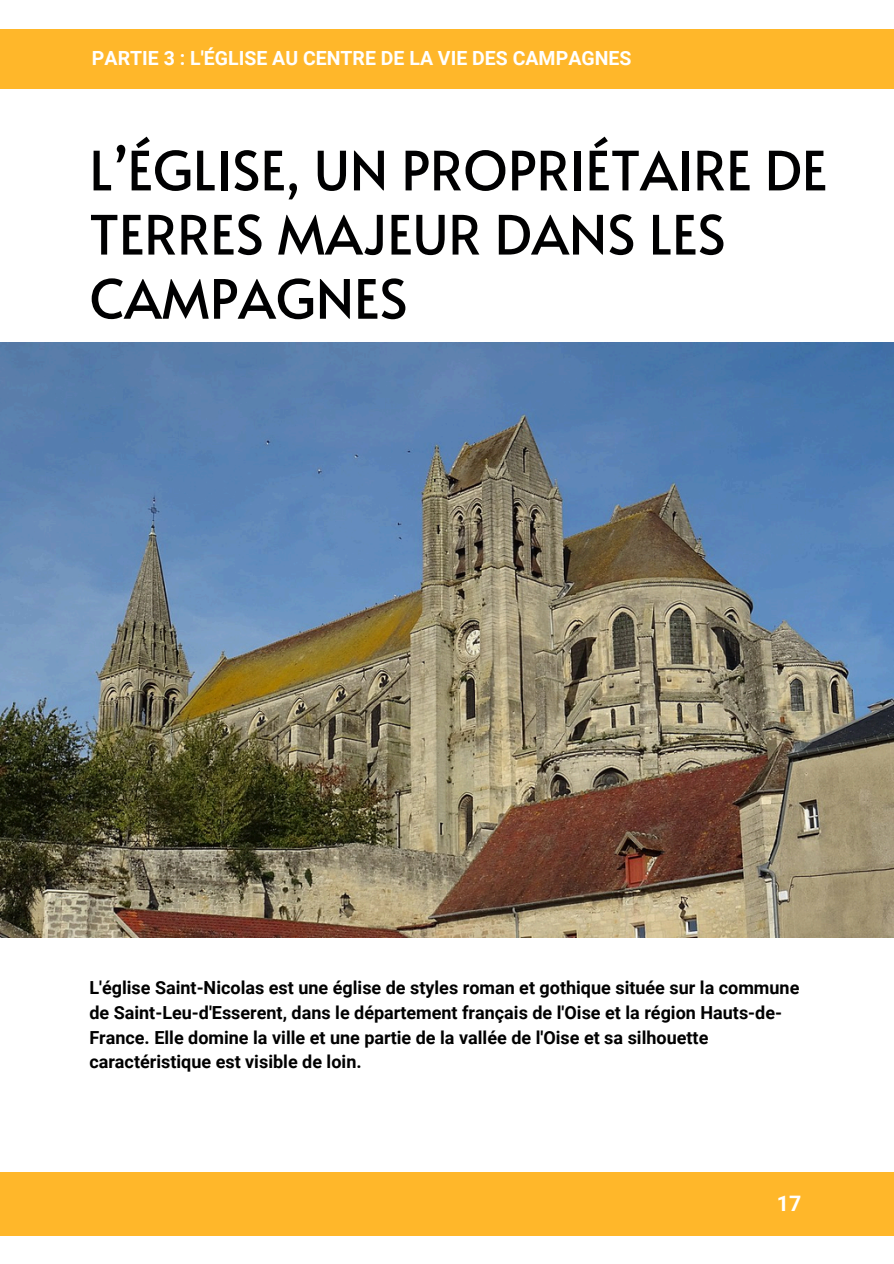
<style>
.page{position:relative;width:894px;height:1264px;background:#fff}
.page>*{position:absolute;margin:0;border:0;box-sizing:border-box;transform-origin:0 0}
.t1{font:54px/64.2px "Alata";color:#000001}
.t2{font:700 21.3px "Roboto";color:#fff}
.t3{font:700 19.5px "Roboto";color:#fff}
.t4{font:700 18px/24.8px "Roboto";color:#000}
</style>
<div class="page">
<div style="left:0;top:1172px;width:893px;height:63px;background:#ffb72a"></div>
<div style="left:0;top:30px;width:893px;height:59px;background:#ffb72a"></div>
<img style="left:0;top:342px;width:893px;height:595px">
<p class="t3" style="left:92px;top:46px;width:541px">PARTIE 3 : L'ÉGLISE AU CENTRE DE LA VIE DES CAMPAGNES</p>
<h1 class="t1" style="left:89px;top:136px;width:739px">L’ÉGLISE, UN PROPRIÉTAIRE DE<br>TERRES MAJEUR DANS LES<br>CAMPAGNES</h1>
<p class="t4" style="left:89px;top:975px;width:711px">L'église Saint-Nicolas est une église de styles roman et gothique située sur la commune de Saint-Leu-d'Esserent, dans le département français de l'Oise et la région Hauts-de-France. Elle domine la ville et une partie de la vallée de l'Oise et sa silhouette caractéristique est visible de loin.</p>
<h2 class="t2" style="left:776px;top:1190px;width:26px">17</h2>
</div>
